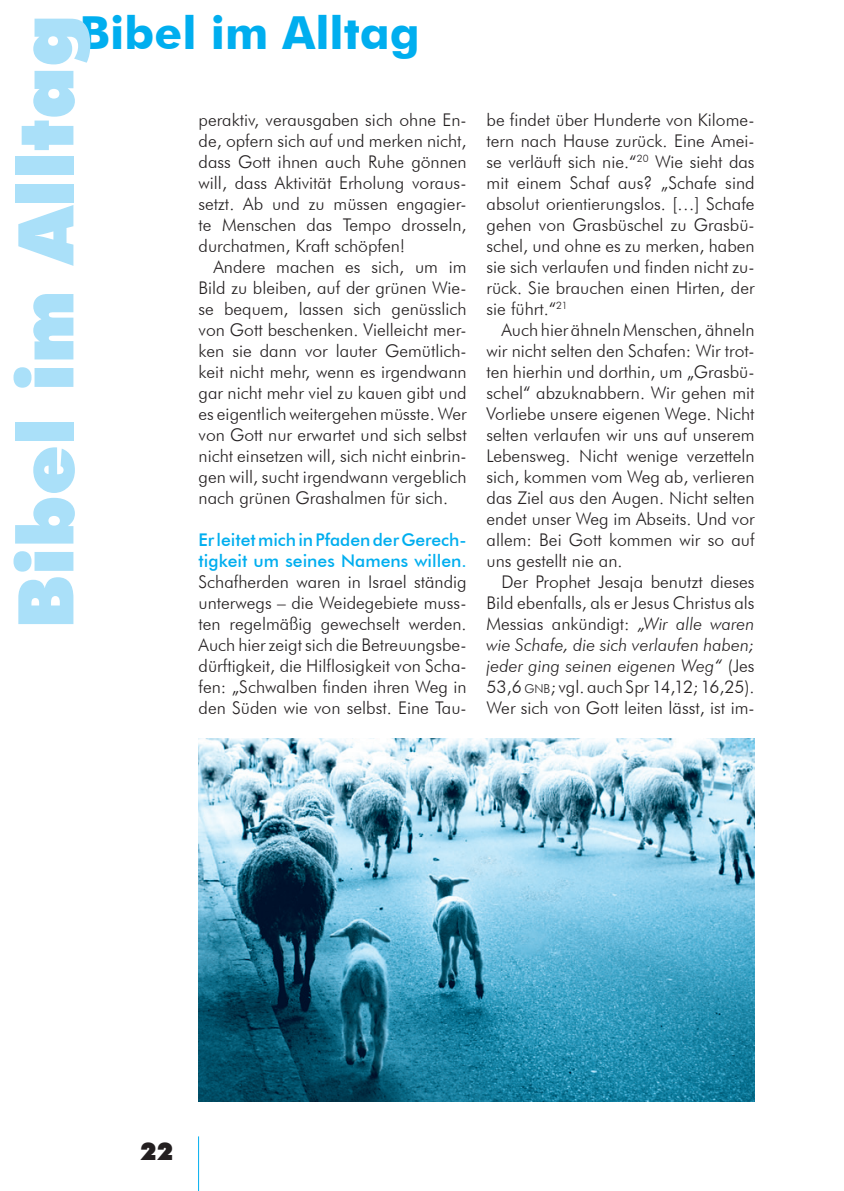
<style>
.page{position:relative;width:844px;height:1191px;background:#fff}
.page>*{position:absolute;margin:0;border:0;box-sizing:border-box;transform-origin:0 0}
.t1{font:900 77px "Futura BT";color:#aae0f9}
.t2{font:700 45.5px "Futura BT";color:#00aeef}
.t3{font:900 24.5px "Futura BT";color:#231f20}
.Fließtext{font:300 17.5px/21px "Futura BT";color:#231f20;text-align:justify}
.Fließtext_nach_Titel{font:300 17.5px/21px "Futura BT";color:#231f20;text-align:justify}
.Fließtext_nach_Titel-2{font:500 17.5px/21px "Futura BT";color:#00aeef}
.s1{font-style:italic}
.s2{font-size:12.25px}
</style>
<div class="page">
<hr style="left:198px;top:1136px;width:1px;height:55px;background:#00aeef">
<img style="left:198px;top:738px;width:556px;height:363px">
<h2 class="t2" style="left:79px;top:6px;width:342px">Bibel im Alltag</h2>
<h1 class="t1" style="left:-1px;top:629px;width:616px;rotate:-90deg">Bibel im Alltag</h1>
<p class="Fließtext" style="left:198px;top:109px;width:269px">peraktiv, verausgaben sich ohne En&shy;de, opfern sich auf und merken nicht, dass Gott ihnen auch Ruhe gönnen will, dass Aktivität Erholung voraus&shy;setzt. Ab und zu müssen engagier&shy;te Menschen das Tempo drosseln, durchatmen, Kraft schöpfen!</p>
<p class="Fließtext" style="left:198px;top:256px;width:269px;text-indent:15px">Andere machen es sich, um im Bild zu bleiben, auf der grünen Wie&shy;se bequem, lassen sich genüsslich von Gott beschenken. Vielleicht mer&shy;ken sie dann vor lauter Gemütlich&shy;keit nicht mehr, wenn es irgendwann gar nicht mehr viel zu kauen gibt und es eigentlich weitergehen müsste. Wer von Gott nur erwartet und sich selbst nicht einsetzen will, sich nicht einbrin&shy;gen will, sucht irgendwann vergeblich nach grünen Grashalmen für sich.</p>
<p class="Fließtext_nach_Titel-2" style="left:198px;top:529px;width:269px">Er leitet mich in Pfaden der Gerech&shy;tigkeit um seines Namens willen.</p>
<p class="Fließtext_nach_Titel" style="left:198px;top:571px;width:269px">Schafherden waren in Israel ständig unterwegs – die Weidegebiete muss&shy;ten regelmäßig gewechselt werden.<br>Auch hier zeigt sich die Betreuungsbe&shy;dürftigkeit, die Hilflosigkeit von Scha&shy;fen: „Schwalben finden ihren Weg in den Süden wie von selbst. Eine Tau-</p>
<p class="Fließtext_nach_Titel" style="left:486px;top:109px;width:269px">be findet über Hunderte von Kilome&shy;tern nach Hause zurück. Eine Amei&shy;se verläuft sich nie.“<sup>20</sup> Wie sieht das mit einem Schaf aus? „Schafe sind absolut orientierungslos. […] Schafe gehen von Grasbüschel zu Grasbü&shy;schel, und ohne es zu merken, haben sie sich verlaufen und finden nicht zu&shy;rück. Sie brauchen einen Hirten, der sie führt.“<sup>21</sup></p>
<p class="Fließtext" style="left:486px;top:319px;width:269px;text-indent:15px">Auch hier ähneln Menschen, ähneln wir nicht selten den Schafen: Wir trot&shy;ten hierhin und dorthin, um „Grasbü&shy;schel“ abzuknabbern. Wir gehen mit Vorliebe unsere eigenen Wege. Nicht selten verlaufen wir uns auf unserem Lebensweg. Nicht wenige verzetteln sich, kommen vom Weg ab, verlieren das Ziel aus den Augen. Nicht selten endet unser Weg im Abseits. Und vor allem: Bei Gott kommen wir so auf uns gestellt nie an.</p>
<p class="Fließtext" style="left:486px;top:571px;width:269px;text-indent:15px">Der Prophet Jesaja benutzt dieses Bild ebenfalls, als er Jesus Christus als Messias ankündigt: <span class="s1">„Wir alle waren wie Schafe, die sich verlaufen haben; jeder ging seinen eigenen Weg“</span> (Jes 53,6 <span class="s2">gnb</span>; vgl. auch Spr 14,12; 16,25).<br>Wer sich von Gott leiten lässt, ist im-</p>
<h3 class="t3" style="left:140px;top:1136px;width:35px">22</h3>
</div>
